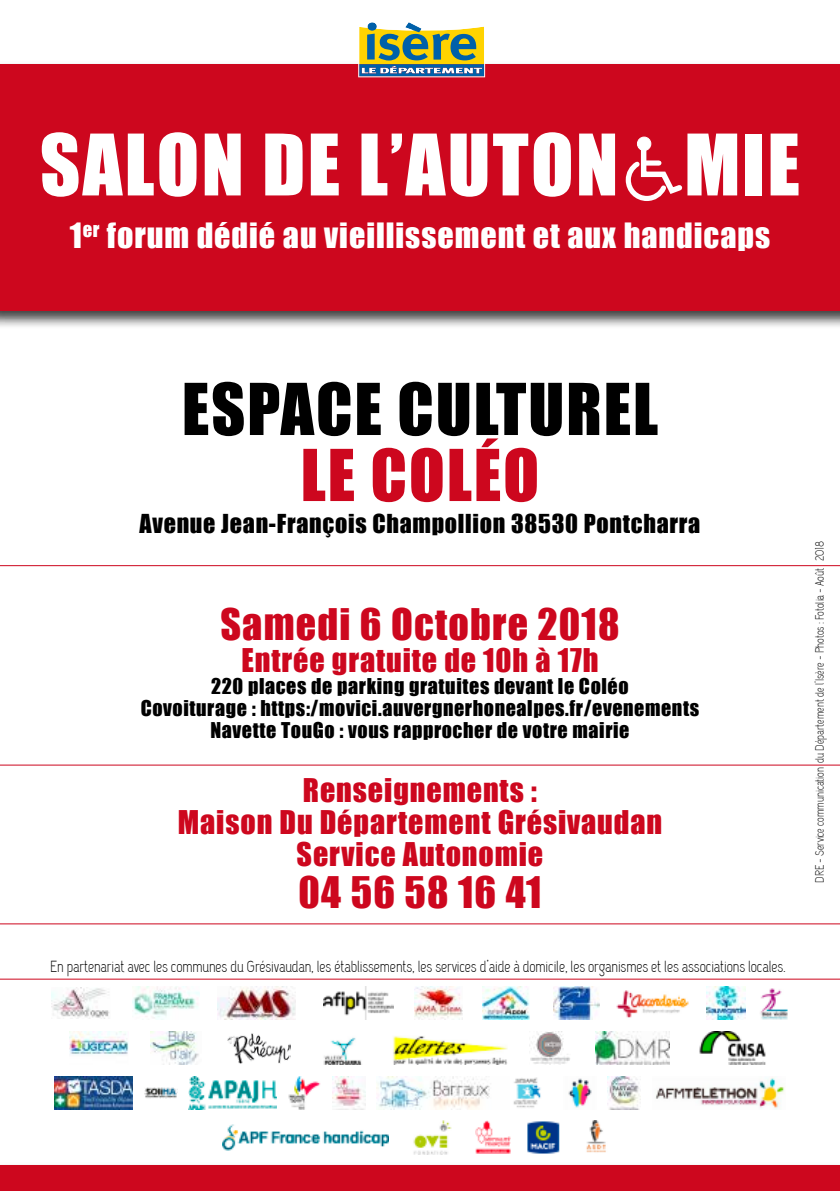
<style>
.page{position:relative;width:840px;height:1191px;background:#fff}
.page>*{position:absolute;margin:0;border:0;box-sizing:border-box;transform-origin:0 0}
.t1{font:78.2px "Impact";letter-spacing:.03em;color:#fff}
.t2{font:66px "Impact";letter-spacing:.03em;color:#000}
.t3{font:66px "Impact";letter-spacing:.03em;color:#cd071e}
.t4{font:40px "Impact";letter-spacing:.03em;color:#cd071e}
.t5{font:32px "Impact";letter-spacing:.03em;color:#fff}
.t6{font:30px/32px "Impact";letter-spacing:.03em;color:#cd071e;text-align:center}
.t7{font:24px "Impact";letter-spacing:.03em;color:#000}
.t8{font:20px/22px "Impact";letter-spacing:.03em;color:#000;text-align:center}
.t9{font:16px "Capsuula";letter-spacing:-.01em;color:#000}
.t10{font:12px "Capsuula";letter-spacing:-.01em;color:#000}
</style>
<div class="page">
<div style="left:0;top:61px;width:839px;height:268px;background:#000;opacity:.75"></div>
<div style="left:0;top:64px;width:839px;height:246px;background:#cd071e"></div>
<div style="left:0;top:1162px;width:839px;height:29px;background:#f9f9f9"></div>
<div style="left:0;top:1165px;width:839px;height:26px;background:#cd071e"></div>
<div style="left:637px;top:137px;width:13px;height:13px;background:#fff;border-radius:50%"></div>
<div style="left:637px;top:137px;width:13px;height:14px;border:1px solid #fff;border-radius:50%"></div>
<svg style="left:625px;top:140px;width:57px;height:61px"></svg>
<hr style="left:0;top:565px;width:839px;height:1px;background:#cd071e">
<hr style="left:0;top:764px;width:839px;height:1px;background:#cd071e">
<hr style="left:0;top:923px;width:839px;height:1px;background:#cd071e">
<hr style="left:0;top:978px;width:839px;height:1px;background:#cd071e">
<img style="left:586px;top:1121px;width:20px;height:32px">
<img style="left:222px;top:1124px;width:166px;height:27px">
<img style="left:413px;top:1121px;width:39px;height:33px">
<img style="left:527px;top:1121px;width:33px;height:33px">
<img style="left:475px;top:1121px;width:35px;height:32px">
<img style="left:568px;top:1078px;width:24px;height:30px">
<img style="left:655px;top:1077px;width:130px;height:32px">
<img style="left:188px;top:1076px;width:88px;height:33px">
<img style="left:54px;top:1076px;width:79px;height:33px">
<img style="left:607px;top:1076px;width:33px;height:33px">
<img style="left:376px;top:1076px;width:114px;height:33px">
<img style="left:288px;top:1076px;width:33px;height:33px">
<img style="left:332px;top:1076px;width:33px;height:33px">
<img style="left:513px;top:1077px;width:28px;height:31px">
<img style="left:144px;top:1087px;width:33px;height:12px">
<img style="left:323px;top:986px;width:70px;height:33px">
<img style="left:414px;top:986px;width:48px;height:33px">
<img style="left:760px;top:988px;width:28px;height:32px">
<img style="left:132px;top:986px;width:67px;height:33px">
<img style="left:706px;top:986px;width:39px;height:33px">
<img style="left:482px;top:986px;width:46px;height:33px">
<img style="left:616px;top:990px;width:73px;height:28px">
<img style="left:553px;top:986px;width:46px;height:33px">
<img style="left:217px;top:986px;width:78px;height:33px">
<img style="left:51px;top:987px;width:59px;height:31px">
<img style="left:595px;top:1031px;width:74px;height:33px">
<img style="left:529px;top:1031px;width:41px;height:33px">
<img style="left:150px;top:1031px;width:49px;height:33px">
<img style="left:227px;top:1033px;width:63px;height:31px">
<img style="left:69px;top:1031px;width:59px;height:24px">
<img style="left:699px;top:1031px;width:67px;height:33px">
<img style="left:323px;top:1037px;width:39px;height:27px">
<img style="left:393px;top:1036px;width:114px;height:28px">
<svg style="left:358px;top:22px;width:127px;height:55px;background:#98a976"></svg>
<h1 class="t1" style="left:40px;top:104px;width:761px">SALON DE L’AUTON MIE</h1>
<h3 class="t5" style="left:70px;top:210px;width:701px">1<sup>er</sup> forum dédié au vieillissement et aux handicaps</h3>
<h2 class="t2" style="left:182px;top:358px;width:477px">ESPACE CULTUREL</h2>
<h2 class="t3" style="left:300px;top:424px;width:240px">LE COLÉO</h2>
<p class="t7" style="left:139px;top:505px;width:562px">Avenue Jean-François Champollion 38530 Pontcharra</p>
<h3 class="t4" style="left:220px;top:593px;width:400px">Samedi 6 Octobre 2018</h3>
<h3 class="t6" style="left:241px;top:643px;width:358px">Entrée gratuite de 10h à 17h</h3>
<p class="t8" style="left:141px;top:675px;width:559px">220 places de parking gratuites devant le Coléo<br>Covoiturage : https:/movici.auvergnerhonealpes.fr/evenements<br>Navette TouGo : vous rapprocher de votre mairie</p>
<h3 class="t6" style="left:178px;top:773px;width:485px">Renseignements :<br>Maison Du Département Grésivaudan<br>Service Autonomie</h3>
<h3 class="t4" style="left:298px;top:861px;width:244px">04 56 58 16 41</h3>
<p class="t9" style="left:50px;top:957px;width:736px">En partenariat avec les communes du Grésivaudan, les établissements, les services d’aide à domicile, les organismes et les associations locales.</p>
<p class="t10" style="left:812px;top:882px;width:343px;rotate:-90deg">DRE - Service communication du Département de l’Isère - Photos : Fotolia - Août 2018</p>
</div>
